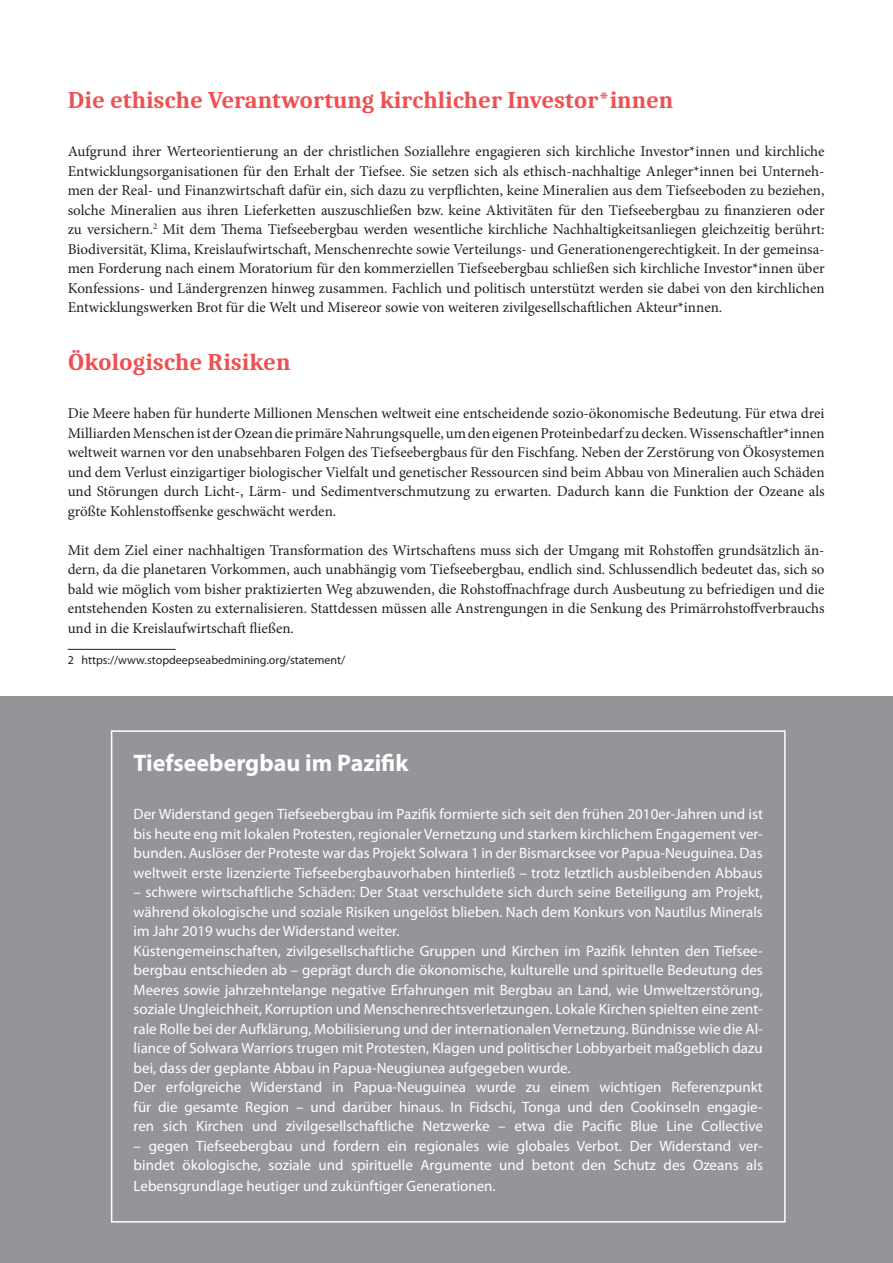
<style>
.page{position:relative;width:893px;height:1263px;background:#fff}
.page>*{position:absolute;margin:0;border:0;box-sizing:border-box;transform-origin:0 0}
.t1{font:700 24px "Caladea";color:#ef5052}
.t2{font:700 24px "Myriad Pro";color:#fff}
.t3{font:15px/19.5px "Minion Pro";color:#231f20;text-align:justify}
.t4{font:15px/19.5px "Myriad Pro";color:#fff}
.t5{font:12px "Myriad Pro";color:#231f20}
</style>
<div class="page">
<div style="left:0;top:696px;width:893px;height:567px;background:#939598"></div>
<hr style="left:68px;top:649px;width:108px;height:1px;background:#231f20">
<div style="left:111px;top:730px;width:675px;height:492px;border:2px solid #fff"></div>
<h1 class="t1" style="left:68px;top:85px;width:607px">Die ethische Verantwortung kirchlicher Investor*innen</h1>
<p class="t3" style="left:68px;top:142px;width:758px">Aufgrund ihrer Werteorientierung an der christlichen Soziallehre engagieren sich kirchliche Investor*innen und kirchliche Entwicklungsorganisationen für den Erhalt der Tiefsee. Sie setzen sich als ethisch-nachhaltige Anleger*innen bei Unterneh&shy;men der Real- und Finanzwirtschaft dafür ein, sich dazu zu verpflichten, keine Mineralien aus dem Tiefseeboden zu beziehen, solche Mineralien aus ihren Lieferketten auszuschließen bzw. keine Aktivitäten für den Tiefseebergbau zu finanzieren oder zu versichern.<sup>2</sup> Mit dem Thema Tiefseebergbau werden wesentliche kirchliche Nachhaltigkeitsanliegen gleichzeitig berührt:<br>Biodiversität, Klima, Kreislaufwirtschaft, Menschenrechte sowie Verteilungs- und Generationengerechtigkeit. In der gemeinsa&shy;men Forderung nach einem Moratorium für den kommerziellen Tiefseebergbau schließen sich kirchliche Investor*innen über Konfessions- und Ländergrenzen hinweg zusammen. Fachlich und politisch unterstützt werden sie dabei von den kirchlichen Entwicklungswerken Brot für die Welt und Misereor sowie von weiteren zivilgesellschaftlichen Akteur*innen.</p>
<h1 class="t1" style="left:68px;top:347px;width:224px">Ökologische Risiken</h1>
<p class="t3" style="left:68px;top:404px;width:758px">Die Meere haben für hunderte Millionen Menschen weltweit eine entscheidende sozio-ökonomische Bedeutung. Für etwa drei Milliarden Menschen ist der Ozean die primäre Nahrungsquelle, um den eigenen Proteinbedarf zu decken. Wissenschaftler*innen weltweit warnen vor den unabsehbaren Folgen des Tiefseebergbaus für den Fischfang. Neben der Zerstörung von Ökosystemen und dem Verlust einzigartiger biologischer Vielfalt und genetischer Ressourcen sind beim Abbau von Mineralien auch Schäden und Störungen durch Licht-, Lärm- und Sedimentverschmutzung zu erwarten. Dadurch kann die Funktion der Ozeane als größte Kohlenstoffsenke geschwächt werden.</p>
<p class="t3" style="left:68px;top:540px;width:758px">Mit dem Ziel einer nachhaltigen Transformation des Wirtschaftens muss sich der Umgang mit Rohstoffen grundsätzlich än&shy;dern, da die planetaren Vorkommen, auch unabhängig vom Tiefseebergbau, endlich sind. Schlussendlich bedeutet das, sich so bald wie möglich vom bisher praktizierten Weg abzuwenden, die Rohstoffnachfrage durch Ausbeutung zu befriedigen und die entstehenden Kosten zu externalisieren. Stattdessen müssen alle Anstrengungen in die Senkung des Primärrohstoffverbrauchs und in die Kreislaufwirtschaft fließen.</p>
<p class="t5" style="left:68px;top:652px;width:279px">2 https://www.stopdeepseabedmining.org/statement/</p>
<h1 class="t2" style="left:134px;top:747px;width:276px">Tiefseebergbau im Pazifik</h1>
<p class="t4" style="left:134px;top:804px;width:631px;text-align:justify">Der Widerstand gegen Tiefseebergbau im Pazifik formierte sich seit den frühen 2010er-Jahren und ist bis heute eng mit lokalen Protesten, regionaler Vernetzung und starkem kirchlichem Engagement ver&shy;bunden. Auslöser der Proteste war das Projekt Solwara 1 in der Bismarcksee vor Papua-Neuguinea. Das weltweit erste lizenzierte Tiefseebergbauvorhaben hinterließ – trotz letztlich ausbleibenden Abbaus</p>
<p class="t4" style="left:134px;top:882px;width:631px">– schwere wirtschaftliche Schäden: Der Staat verschuldete sich durch seine Beteiligung am Projekt, während ökologische und soziale Risiken ungelöst blieben. Nach dem Konkurs von Nautilus Minerals im Jahr 2019 wuchs der Widerstand weiter.<br>Küstengemeinschaften, zivilgesellschaftliche Gruppen und Kirchen im Pazifik lehnten den Tiefsee&shy;bergbau entschieden ab – geprägt durch die ökonomische, kulturelle und spirituelle Bedeutung des Meeres sowie jahrzehntelange negative Erfahrungen mit Bergbau an Land, wie Umweltzerstörung, soziale Ungleichheit, Korruption und Menschenrechtsverletzungen. Lokale Kirchen spielten eine zent&shy;rale Rolle bei der Aufklärung, Mobilisierung und der internationalen Vernetzung. Bündnisse wie die Al&shy;liance of Solwara Warriors trugen mit Protesten, Klagen und politischer Lobbyarbeit maßgeblich dazu bei, dass der geplante Abbau in Papua-Neugiunea aufgegeben wurde.<br>Der erfolgreiche Widerstand in Papua-Neuguinea wurde zu einem wichtigen Referenzpunkt für die gesamte Region – und darüber hinaus. In Fidschi, Tonga und den Cookinseln engagie&shy;ren sich Kirchen und zivilgesellschaftliche Netzwerke – etwa die Pacific Blue Line Collective</p>
<p class="t4" style="left:134px;top:1136px;width:631px">– gegen Tiefseebergbau und fordern ein regionales wie globales Verbot. Der Widerstand ver&shy;bindet ökologische, soziale und spirituelle Argumente und betont den Schutz des Ozeans als</p>
<p class="t4" style="left:134px;top:1176px;width:364px">Lebensgrundlage heutiger und zukünftiger Generationen.</p>
</div>
